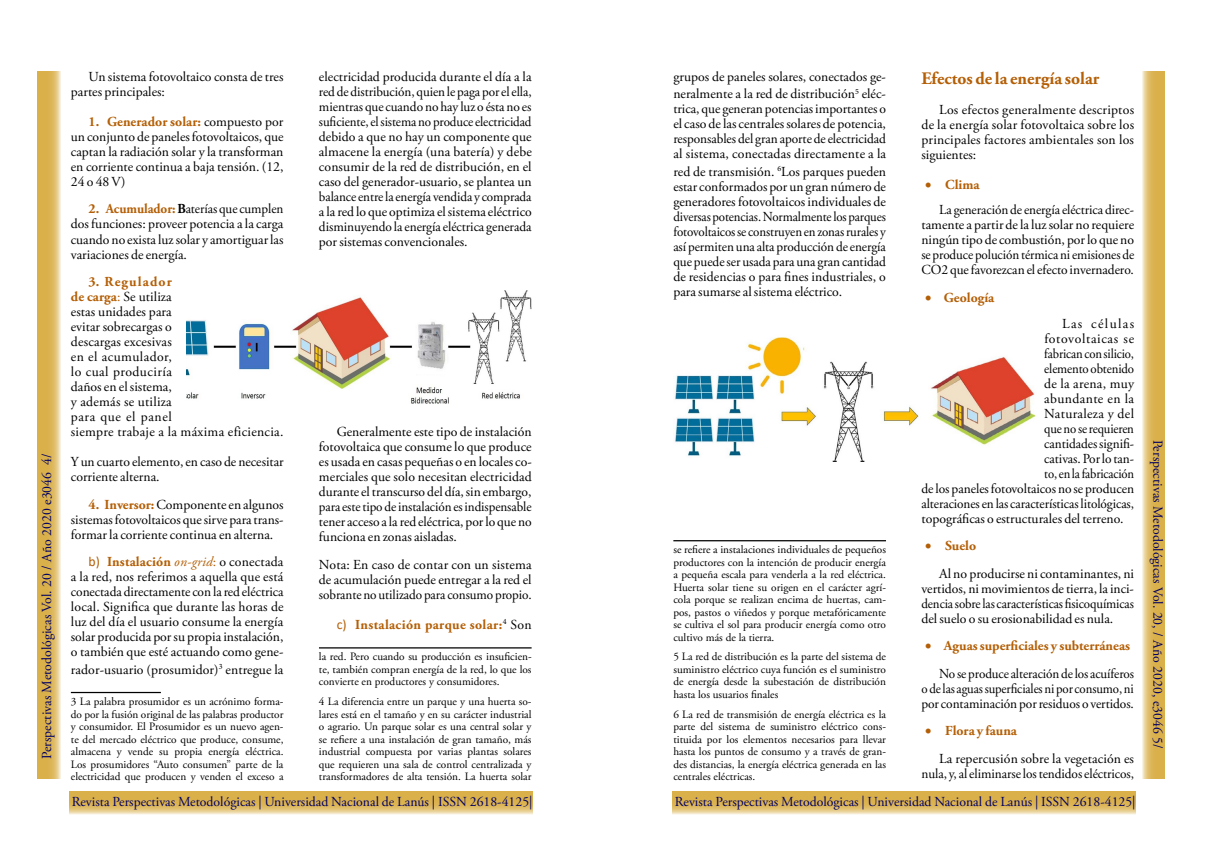
<style>
.page{position:relative;width:1205px;height:851px;background:#fff}
.page>*{position:absolute;margin:0;border:0;box-sizing:border-box;transform-origin:0 0}
.t1{font:700 17.5px "Adobe Garamond Pro";color:#b45f06}
.t2{font:13.75px/15px "Adobe Garamond Pro";color:#000;text-align:justify}
.t3{font:13.75px "Adobe Garamond Pro";color:#000064}
.t4{font:13.75px/15px "Adobe Garamond Pro";color:#000;text-align:justify;scale:.96 1}
.t5{font:13.75px/15px "Adobe Garamond Pro";letter-spacing:.02em;color:#000}
.t6{font:13.75px/15px "Adobe Garamond Pro";color:#000;scale:.94 1}
.t7{font:13.75px/27.5px "Adobe Garamond Pro";color:#000;text-align:right;scale:.95 1}
.t8{font:13.75px "Adobe Garamond Pro";color:#000;scale:.92 1}
.t9{font:13.75px "Adobe Garamond Pro";color:#000;scale:.93 1}
.t10{font:700 13.75px "Adobe Garamond Pro";letter-spacing:.025em;color:#b45f06}
.t11{font:13.75px "Adobe Garamond Pro";letter-spacing:.025em;color:#000}
.t12{font:13.75px "Adobe Garamond Pro";letter-spacing:.045em;color:#000}
.t13{font:13.75px "Adobe Garamond Pro";letter-spacing:.1em;color:#000}
.t14{font:700 13.75px "Adobe Garamond Pro";color:#b45f06}
.t15{font:11.25px/12.5px "Adobe Garamond Pro";color:#000;text-align:justify}
.s1{font-weight:700;color:#b45f06}
.s2{font-weight:700}
.s3{color:#b45f06}
.s4{font-family:"Calibri";color:#b45f06}
.s5{font-style:italic;color:#b45f06}
.s6{font-family:"Calibri";font-weight:400}
.s7{font-weight:400;color:#000}
</style>
<div class="page">
<svg style="left:37px;top:71px;width:24px;height:708px;background:#ddb75b"></svg>
<svg style="left:1142px;top:71px;width:23px;height:708px;background:#dfbc66"></svg>
<svg style="left:69px;top:791px;width:463px;height:23px;background:#deba62"></svg>
<svg style="left:672px;top:791px;width:463px;height:23px;background:#deba62"></svg>
<hr style="left:71px;top:691px;width:90px;height:2px;background:#000">
<hr style="left:319px;top:647px;width:212px;height:1px;background:#000">
<hr style="left:673px;top:540px;width:213px;height:1px;background:#000">
<img style="left:673px;top:337px;width:363px;height:124px">
<img style="left:186px;top:291px;width:345px;height:113px">
<p class="t3" style="left:39px;top:758px;width:306px;rotate:-90deg">Perspectivas Metodológicas Vol. 20 / Año 2020 e3046 4/</p>
<p class="t2" style="left:71px;top:69px;width:214px;text-indent:18px">Un sistema fotovoltaico consta de tres partes principales:</p>
<p class="t2" style="left:71px;top:114px;width:214px;text-indent:18px"><span class="s1">1. Generador solar:</span> compuesto por un conjunto de paneles fotovoltaicos, que captan la radiación solar y la transforman en corriente continua a baja tensión. (12, 24 o 48 V)</p>
<p class="t4" style="left:71px;top:202px;width:223px;text-indent:18px"><span class="s1">2. Acumulador:</span> <span class="s2">B</span>aterías que cumplen dos funciones: proveer potencia a la carga cuando no exista luz solar y amortiguar las variaciones de energía.</p>
<p class="t5" style="left:71px;top:274px;width:214px;text-indent:18px"><span class="s1">3. Regulador<br>de carga</span><span class="s3">:</span> Se utiliza<br>estas unidades para<br>evitar sobrecargas o<br>descargas excesivas<br>en el acumulador,<br>lo cual produciría<br>daños en el sistema,<br>y además se utiliza<br>para que el panel<br>siempre trabaje a la máxima eficiencia.</p>
<p class="t2" style="left:71px;top:454px;width:214px">Y un cuarto elemento, en caso de necesitar corriente alterna.</p>
<p class="t2" style="left:71px;top:497px;width:214px;text-indent:18px"><span class="s1">4. Inversor:</span>Componente en algunos sistemas fotovoltaicos que sirve para trans&shy;formar la corriente continua en alterna.</p>
<p class="t2" style="left:71px;top:554px;width:214px;text-indent:18px"><span class="s4">b)</span> <span class="s1">Instalación</span> <span class="s5">on-grid</span><span class="s3">:</span> o conectada a la red, nos referimos a aquella que está conectada directamente con la red eléctrica local. Significa que durante las horas de luz del día el usuario consume la energía solar producida por su propia instalación, o también que esté actuando como gene-</p>
<p class="t2" style="left:71px;top:662px;width:214px">rador-usuario (prosumidor)<sup>3</sup> entregue la</p>
<p class="t15" style="left:71px;top:695px;width:214px">3 La palabra prosumidor es un acrónimo forma&shy;do por la fusión original de las palabras productor y consumidor. El Prosumidor es un nuevo agen&shy;te del mercado eléctrico que produce, consume, almacena y vende su propia energía eléctrica.<br>Los prosumidores “Auto consumen” parte de la electricidad que producen y venden el exceso a</p>
<p class="t2" style="left:319px;top:69px;width:214px">electricidad producida durante el día a la red de distribución, quien le paga por el ella, mientras que cuando no hay luz o ésta no es suficiente, el sistema no produce electricidad debido a que no hay un componente que almacene la energía (una batería) y debe consumir de la red de distribución, en el caso del generador-usuario, se plantea un balance entre la energía vendida y comprada a la red lo que optimiza el sistema eléctrico disminuyendo la energía eléctrica generada por sistemas convencionales.</p>
<p class="t2" style="left:319px;top:424px;width:214px;text-indent:18px">Generalmente este tipo de instalación fotovoltaica que consume lo que produce es usada en casas pequeñas o en locales co&shy;merciales que solo necesitan electricidad durante el transcurso del día, sin embargo, para este tipo de instalación es indispensable tener acceso a la red eléctrica, por lo que no funciona en zonas aisladas.</p>
<p class="t2" style="left:319px;top:557px;width:214px">Nota: En caso de contar con un sistema de acumulación puede entregar a la red el sobrante no utilizado para consumo propio.</p>
<p class="t10" style="left:337px;top:616px;width:196px"><span class="s6">c)</span> Instalación parque solar:<sup>4</sup> <span class="s7">Son</span></p>
<p class="t15" style="left:319px;top:651px;width:214px">la red. Pero cuando su producción es insuficien&shy;te, también compran energía de la red, lo que los convierte en productores y consumidores.</p>
<p class="t15" style="left:319px;top:695px;width:214px">4 La diferencia entre un parque y una huerta so&shy;lares está en el tamaño y en su carácter industrial o agrario. Un parque solar es una central solar y se refiere a una instalación de gran tamaño, más industrial compuesta por varias plantas solares que requieren una sala de control centralizada y transformadores de alta tensión. La huerta solar</p>
<p class="t2" style="left:673px;top:68px;width:214px;line-height:17.5px">grupos de paneles solares, conectados ge&shy;neralmente a la red de distribución<sup>5</sup> eléc-</p>
<p class="t2" style="left:673px;top:102px;width:214px">trica, que generan potencias importantes o el caso de las centrales solares de potencia, responsables del gran aporte de electricidad al sistema, conectadas directamente a la</p>
<p class="t2" style="left:673px;top:164px;width:214px">red de transmisión. <sup>6</sup>Los parques pueden estar conformados por un gran número de generadores fotovoltaicos individuales de diversas potencias. Normalmente los parques fotovoltaicos se construyen en zonas rurales y así permiten una alta producción de energía que puede ser usada para una gran cantidad de residencias o para fines industriales, o para sumarse al sistema eléctrico.</p>
<p class="t15" style="left:673px;top:543px;width:214px">se refiere a instalaciones individuales de pequeños productores con la intención de producir energía a pequeña escala para venderla a la red eléctrica.<br>Huerta solar tiene su origen en el carácter agrí&shy;cola porque se realizan encima de huertas, cam&shy;pos, pastos o viñedos y porque metafóricamente se cultiva el sol para producir energía como otro cultivo más de la tierra.</p>
<p class="t15" style="left:673px;top:651px;width:214px">5 La red de distribución es la parte del sistema de suministro eléctrico cuya función es el suministro de energía desde la subestación de distribución hasta los usuarios finales</p>
<p class="t15" style="left:673px;top:708px;width:214px">6 La red de transmisión de energía eléctrica es la parte del sistema de suministro eléctrico cons&shy;tituida por los elementos necesarios para llevar hasta los puntos de consumo y a través de gran&shy;des distancias, la energía eléctrica generada en las centrales eléctricas.</p>
<p class="t1" style="left:921px;top:68px;width:179px">Efectos de la energía solar</p>
<p class="t2" style="left:921px;top:102px;width:214px;text-indent:18px">Los efectos generalmente descriptos de la energía solar fotovoltaica sobre los principales factores ambientales son los siguientes:</p>
<p class="t4" style="left:939px;top:172px;width:204px;line-height:25.6px;text-indent:-14px"><span class="s3">•</span> <span class="s1">Clima<br></span>La generación de energía eléctrica direc-</p>
<p class="t2" style="left:921px;top:218px;width:214px">tamente a partir de la luz solar no requiere ningún tipo de combustión, por lo que no se produce polución térmica ni emisiones de CO2 que favorezcan el efecto invernadero.</p>
<p class="t14" style="left:925px;top:289px;width:71px">• Geología</p>
<p class="t13" style="left:1062px;top:315px;width:74px">Las células</p>
<p class="t12" style="left:1044px;top:330px;width:91px">fotovoltaicas se</p>
<p class="t8" style="left:1044px;top:345px;width:99px">fabrican con silicio,</p>
<p class="t9" style="left:1044px;top:360px;width:98px">elemento obtenido</p>
<p class="t5" style="left:1044px;top:376px;width:91px">de la arena, muy</p>
<p class="t11" style="left:1044px;top:390px;width:91px">abundante en la</p>
<p class="t11" style="left:1044px;top:405px;width:91px">Naturaleza y del</p>
<p class="t9" style="left:1044px;top:420px;width:98px">que no se requieren</p>
<p class="t2" style="left:1044px;top:436px;width:91px">cantidades signifi-</p>
<p class="t2" style="left:1044px;top:451px;width:91px">cativas. Por lo tan-</p>
<p class="t8" style="left:1044px;top:465px;width:99px">to, en la fabricación</p>
<p class="t2" style="left:921px;top:481px;width:214px">de los paneles fotovoltaicos no se producen</p>
<p class="t4" style="left:921px;top:496px;width:223px">alteraciones en las características litológicas,</p>
<p class="t2" style="left:921px;top:511px;width:204px">topográficas o estructurales del terreno.</p>
<p class="t2" style="left:939px;top:532px;width:196px;line-height:27.5px;text-indent:-14px"><span class="s3">•</span> <span class="s1">Suelo<br></span>Al no producirse ni contaminantes, ni</p>
<p class="t2" style="left:921px;top:581px;width:214px">vertidos, ni movimientos de tierra, la inci&shy;dencia sobre las características fisicoquímicas del suelo o su erosionabilidad es nula.</p>
<p class="t7" style="left:925px;top:632px;width:222px"><span class="s3">•</span> <span class="s1">Aguas superficiales y subterráneas<br></span>No se produce alteración de los acuíferos</p>
<p class="t6" style="left:921px;top:681px;width:228px">o de las aguas superficiales ni por consumo, ni por contaminación por residuos o vertidos.</p>
<p class="t2" style="left:939px;top:717px;width:196px;line-height:27.5px;text-indent:-14px"><span class="s3">•</span> <span class="s1">Flora y fauna<br></span>La repercusión sobre la vegetación es</p>
<p class="t2" style="left:921px;top:766px;width:214px">nula, y, al eliminarse los tendidos eléctricos,</p>
<p class="t3" style="left:72px;top:793px;width:462px">Revista Perspectivas Metodológicas | Universidad Nacional de Lanús | ISSN 2618-4125|</p>
<p class="t3" style="left:675px;top:793px;width:462px">Revista Perspectivas Metodológicas | Universidad Nacional de Lanús | ISSN 2618-4125|</p>
<p class="t3" style="left:1166px;top:439px;width:310px;rotate:90deg">Perspectivas Metodológicas Vol. 20, / Año 2020, e3046 5/</p>
</div>
